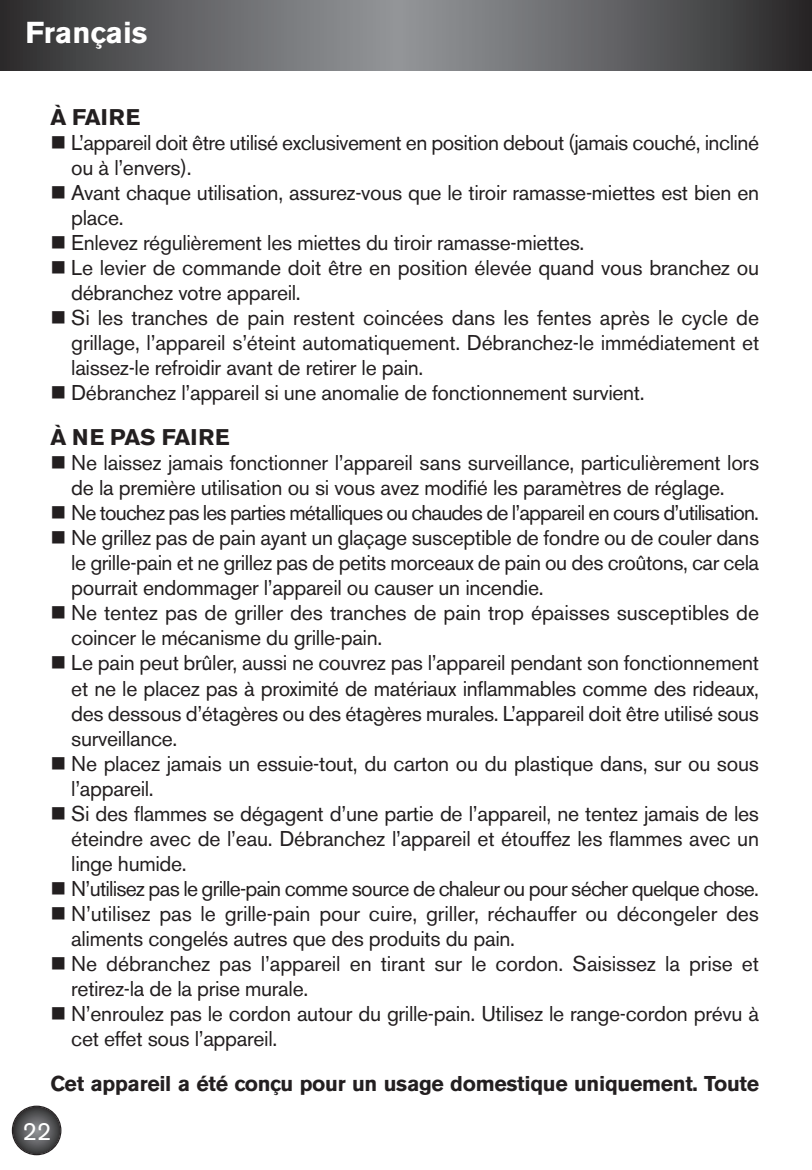
<style>
.page{position:relative;width:812px;height:1170px;background:#fff}
.page>*{position:absolute;margin:0;border:0;box-sizing:border-box;transform-origin:0 0}
.t1{font:700 30px "Akzidenz Grotesk BE";color:#fff}
.t2{font:25px "Akzidenz Grotesk BE";color:#fff}
.t3{font:700 22.5px "Akzidenz Grotesk BE";color:#231f20}
.t4{font:21.25px/25px "Akzidenz Grotesk BE";letter-spacing:-.015em;color:#231f20}
.t5{font:700 21.25px "Akzidenz Grotesk BE";letter-spacing:-.015em;color:#231f20}
</style>
<div class="page">
<svg style="left:13px;top:1106px;width:47px;height:47px;background:#565759"></svg>
<div style="left:12px;top:1105px;width:49px;height:49px;border:2px solid #231f20;border-radius:50%"></div>
<svg style="left:0;top:0;width:812px;height:71px;background:#626265"></svg>
<h1 class="t1" style="left:26px;top:22px;width:123px">Français</h1>
<p class="t3" style="left:50px;top:109px;width:91px">À FAIRE</p>
<p class="t4" style="left:71px;top:132px;width:689px">L’appareil doit être utilisé exclusivement en position debout (jamais couché, incliné ou à l’envers).<br>Avant chaque utilisation, assurez-vous que le tiroir ramasse-miettes est bien en place.<br>Enlevez régulièrement les miettes du tiroir ramasse-miettes.<br>Le levier de commande doit être en position élevée quand vous branchez ou débranchez votre appareil.<br>Si les tranches de pain restent coincées dans les fentes après le cycle de grillage, l’appareil s’éteint automatiquement. Débranchez-le immédiatement et laissez-le refroidir avant de retirer le pain.<br>Débranchez l’appareil si une anomalie de fonctionnement survient.</p>
<p class="t3" style="left:50px;top:429px;width:181px">À NE PAS FAIRE</p>
<p class="t4" style="left:71px;top:452px;width:689px">Ne laissez jamais fonctionner l’appareil sans surveillance, particulièrement lors de la première utilisation ou si vous avez modifié les paramètres de réglage.<br>Ne touchez pas les parties métalliques ou chaudes de l’appareil en cours d’utilisation.<br>Ne grillez pas de pain ayant un glaçage susceptible de fondre ou de couler dans le grille-pain et ne grillez pas de petits morceaux de pain ou des croûtons, car cela pourrait endommager l’appareil ou causer un incendie.<br>Ne tentez pas de griller des tranches de pain trop épaisses susceptibles de coincer le mécanisme du grille-pain.<br>Le pain peut brûler, aussi ne couvrez pas l’appareil pendant son fonctionnement et ne le placez pas à proximité de matériaux inflammables comme des rideaux, des dessous d’étagères ou des étagères murales. L’appareil doit être utilisé sous surveillance.<br>Ne placez jamais un essuie-tout, du carton ou du plastique dans, sur ou sous l’appareil.<br>Si des flammes se dégagent d’une partie de l’appareil, ne tentez jamais de les éteindre avec de l’eau. Débranchez l’appareil et étouffez les flammes avec un linge humide.<br>N’utilisez pas le grille-pain comme source de chaleur ou pour sécher quelque chose.<br>N’utilisez pas le grille-pain pour cuire, griller, réchauffer ou décongeler des aliments congelés autres que des produits du pain.<br>Ne débranchez pas l’appareil en tirant sur le cordon. Saisissez la prise et retirez-la de la prise murale.<br>N’enroulez pas le cordon autour du grille-pain. Utilisez le range-cordon prévu à cet effet sous l’appareil.</p>
<p class="t5" style="left:50px;top:1075px;width:710px">Cet appareil a été conçu pour un usage domestique uniquement. Toute</p>
<p class="t2" style="left:22px;top:1121px;width:31px">22</p>
</div>
